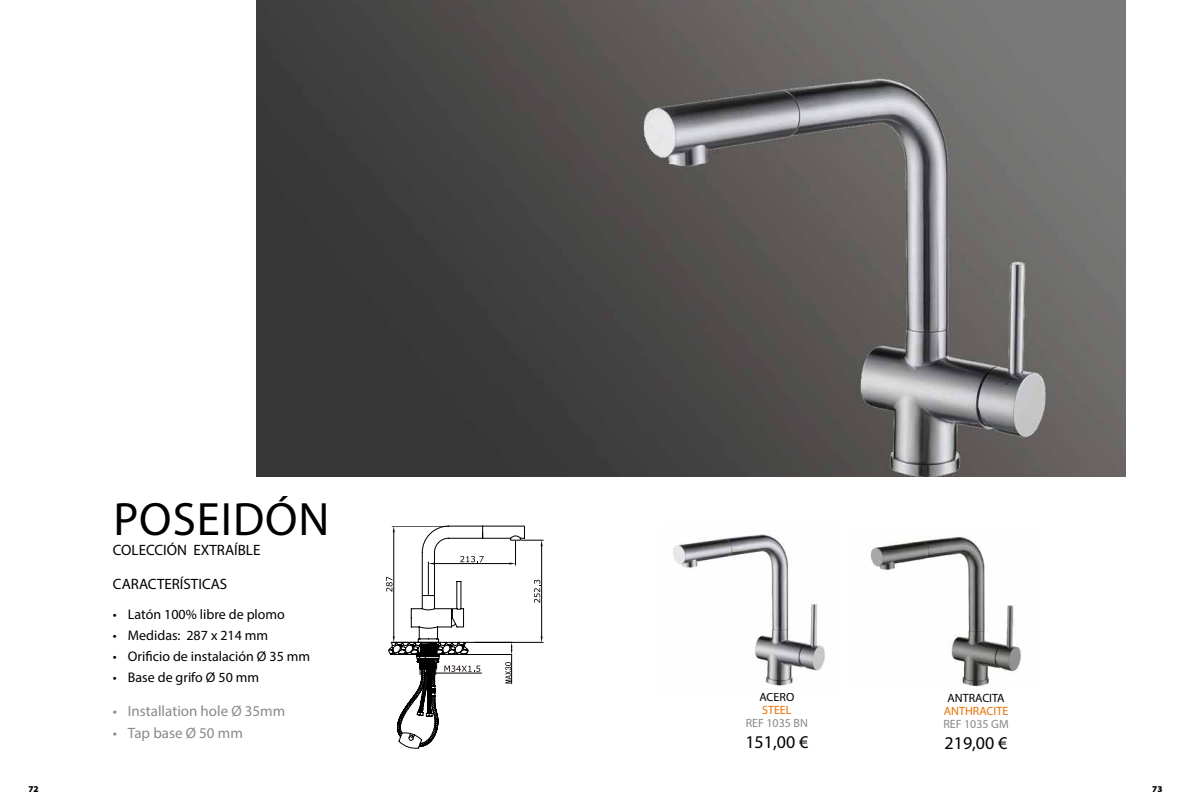
<style>
.page{position:relative;width:1191px;height:808px;background:#fff}
.page>*{position:absolute;margin:0;border:0;box-sizing:border-box;transform-origin:0 0}
.t1{font:47px "Myriad Pro";letter-spacing:.02em;color:#000}
.t2{font:18px "Myriad Pro";color:#000}
.t3{font:15px "Myriad Pro";color:#898989}
.t4{font:15px "Myriad Pro";color:#000}
.t5{font:14px "Myriad Pro";color:#000}
.t6{font:12px "Myriad Pro";color:#898989}
.t7{font:12px "Myriad Pro";color:#e97105}
.t8{font:12px "Myriad Pro";color:#000}
.t9{font:900 9px "Myriad Pro";color:#000}
</style>
<div class="page">
<svg style="left:386px;top:526px;width:157px;height:223px"></svg>
<img style="left:256px;top:0;width:869px;height:476px">
<img style="left:870px;top:537px;width:151px;height:150px">
<img style="left:673px;top:534px;width:152px;height:152px">
<h1 class="t1" style="left:113px;top:490px;width:218px">POSEIDÓN</h1>
<p class="t4" style="left:113px;top:541px;width:149px">COLECCIÓN EXTRAÍBLE</p>
<p class="t4" style="left:113px;top:574px;width:116px">CARACTERÍSTICAS</p>
<p class="t5" style="left:113px;top:606px;width:174px">• Latón 100% libre de plomo</p>
<p class="t5" style="left:113px;top:627px;width:157px">• Medidas: 287 x 214 mm</p>
<p class="t5" style="left:113px;top:648px;width:199px">• Orificio de instalación Ø 35 mm</p>
<p class="t5" style="left:113px;top:669px;width:148px">• Base de grifo Ø 50 mm</p>
<p class="t3" style="left:113px;top:701px;width:174px">• Installation hole Ø 35mm</p>
<p class="t3" style="left:113px;top:723px;width:131px">• Tap base Ø 50 mm</p>
<p class="t8" style="left:759px;top:690px;width:36px">ACERO</p>
<p class="t2" style="left:745px;top:731px;width:64px">151,00 €</p>
<p class="t2" style="left:944px;top:732px;width:64px">219,00 €</p>
<p class="t8" style="left:947px;top:691px;width:59px">ANTRACITA</p>
<p class="t7" style="left:762px;top:703px;width:31px">STEEL</p>
<p class="t6" style="left:745px;top:716px;width:64px">REF 1035 BN</p>
<p class="t7" style="left:943px;top:704px;width:66px">ANTHRACITE</p>
<p class="t6" style="left:943px;top:717px;width:67px">REF 1035 GM</p>
<p class="t9" style="left:28px;top:783px;width:12px">72</p>
<p class="t9" style="left:1152px;top:783px;width:12px">73</p>
</div>
